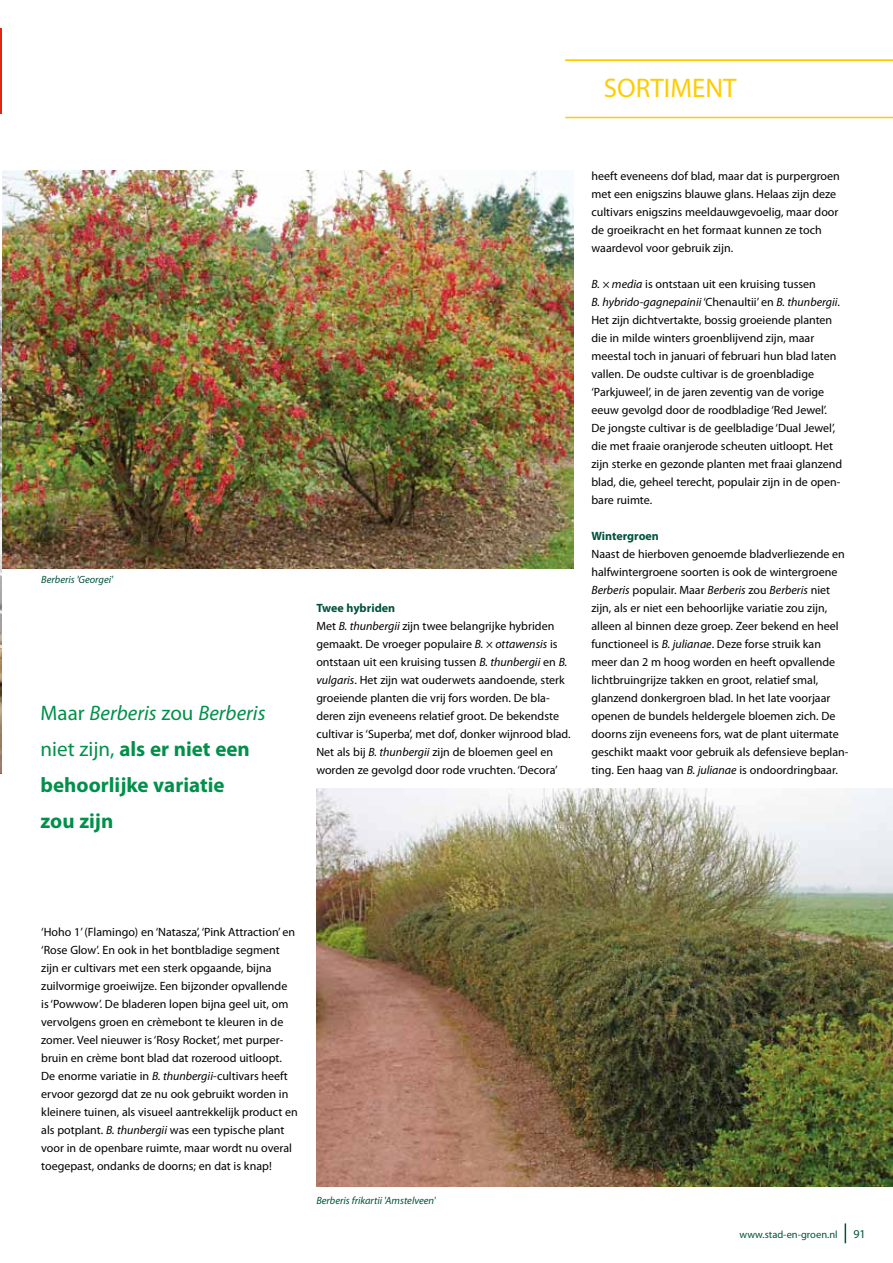
<style>
.page{position:relative;width:893px;height:1263px;background:#fff}
.page>*{position:absolute;margin:0;border:0;box-sizing:border-box;transform-origin:0 0}
.t1{font:27px "Myriad Pro";color:#fc0}
.t2{font:700 21px/36px "Myriad Pro";color:#00904a}
.t3{font:12px/18px "Myriad Pro";color:#000}
.t4{font:700 12px "Myriad Pro";letter-spacing:-.005em;color:#00533d}
.t5{font:12px "Myriad Pro";color:#00533d}
.t6{font:italic 10.5px "Myriad Pro";color:#00533d}
.t7{font:10.5px "Myriad Pro";color:#00533d}
.s1{font-weight:400}
.s2{font-weight:400;font-style:italic}
.s3{font-weight:700;color:#00533d}
.s4{font-style:italic}
</style>
<div class="page">
<svg style="left:845px;top:1223px;width:1px;height:20px"></svg>
<img style="left:15px;top:170px;width:558px;height:398px">
<img style="left:316px;top:788px;width:577px;height:398px">
<hr style="left:565px;top:117px;width:328px;height:1px;background:#fc0">
<hr style="left:565px;top:60px;width:328px;height:1px;background:#fc0">
<img style="left:0;top:670px;width:1px;height:104px">
<img style="left:0;top:28px;width:15px;height:642px">
<p class="t6" style="left:41px;top:573px;width:73px">Berberis 'Georgei'</p>
<h2 class="t2" style="left:41px;top:694px;width:226px"><span class="s1">Maar</span> <span class="s2">Berberis</span> <span class="s1">zou</span> <span class="s2">Berberis </span><span class="s1">niet zijn,</span> als er niet een behoorlijke variatie<br>zou zijn</h2>
<h1 class="t1" style="left:604px;top:71px;width:134px">SORTIMENT</h1>
<p class="t3" style="left:316px;top:599px;width:256px"><span class="s3">Twee hybriden<br></span>Met <span class="s4">B. thunbergii</span> zijn twee belangrijke hybriden gemaakt. De vroeger populaire <span class="s4">B. × ottawensis</span> is ontstaan uit een kruising tussen <span class="s4">B. thunbergii</span> en <span class="s4">B. vulgaris</span>. Het zijn wat ouderwets aandoende, sterk groeiende planten die vrij fors worden. De bla&shy;deren zijn eveneens relatief groot. De bekendste cultivar is ‘Superba’, met dof, donker wijnrood blad.<br>Net als bij <span class="s4">B. thunbergii</span> zijn de bloemen geel en worden ze gevolgd door rode vruchten. ‘Decora’</p>
<p class="t3" style="left:591px;top:167px;width:250px">heeft eveneens dof blad, maar dat is purpergroen met een enigszins blauwe glans. Helaas zijn deze cultivars enigszins meeldauwgevoelig, maar door de groeikracht en het formaat kunnen ze toch waardevol voor gebruik zijn.</p>
<p class="t3" style="left:591px;top:275px;width:252px"><span class="s4">B. × media</span> is ontstaan uit een kruising tussen<br><span class="s4">B. hybrido-gagnepainii</span> ‘Chenaultii’ en <span class="s4">B. thunbergii</span>.<br>Het zijn dichtvertakte, bossig groeiende planten die in milde winters groenblijvend zijn, maar meestal toch in januari of februari hun blad laten vallen. De oudste cultivar is de groenbladige ‘Parkjuweel’, in de jaren zeventig van de vorige eeuw gevolgd door de roodbladige ‘Red Jewel’.<br>De jongste cultivar is de geelbladige ‘Dual Jewel’, die met fraaie oranjerode scheuten uitloopt. Het zijn sterke en gezonde planten met fraai glanzend blad, die, geheel terecht, populair zijn in de open&shy;bare ruimte.</p>
<p class="t4" style="left:591px;top:528px;width:69px">Wintergroen</p>
<p class="t3" style="left:591px;top:545px;width:259px">Naast de hierboven genoemde bladverliezende en halfwintergroene soorten is ook de wintergroene <span class="s4">Berberis</span> populair. Maar <span class="s4">Berberis</span> zou <span class="s4">Berberis</span> niet zijn, als er niet een behoorlijke variatie zou zijn, alleen al binnen deze groep. Zeer bekend en heel functioneel is <span class="s4">B. julianae</span>. Deze forse struik kan meer dan 2 m hoog worden en heeft opvallende lichtbruingrijze takken en groot, relatief smal, glanzend donkergroen blad. In het late voorjaar openen de bundels heldergele bloemen zich. De doorns zijn eveneens fors, wat de plant uitermate geschikt maakt voor gebruik als defensieve beplan&shy;ting. Een haag van <span class="s4">B. julianae</span> is ondoordringbaar.</p>
<p class="t3" style="left:41px;top:923px;width:258px">‘Hoho 1’ (Flamingo) en ‘Natasza’, ‘Pink Attraction’ en ‘Rose Glow’. En ook in het bontbladige segment zijn er cultivars met een sterk opgaande, bijna zuilvormige groeiwijze. Een bijzonder opvallende is ‘Powwow’. De bladeren lopen bijna geel uit, om vervolgens groen en crèmebont te kleuren in de zomer. Veel nieuwer is ‘Rosy Rocket’, met purper&shy;bruin en crème bont blad dat rozerood uitloopt.<br>De enorme variatie in <span class="s4">B. thunbergii</span>-cultivars heeft ervoor gezorgd dat ze nu ook gebruikt worden in kleinere tuinen, als visueel aantrekkelijk product en als potplant. <span class="s4">B. thunbergii</span> was een typische plant voor in de openbare ruimte, maar wordt nu overal toegepast, ondanks de doorns; en dat is knap!</p>
<p class="t6" style="left:316px;top:1193px;width:121px">Berberis frikartii 'Amstelveen'</p>
<p class="t7" style="left:739px;top:1228px;width:100px">www.stad-en-groen.nl</p>
<p class="t5" style="left:853px;top:1226px;width:14px">91</p>
</div>
